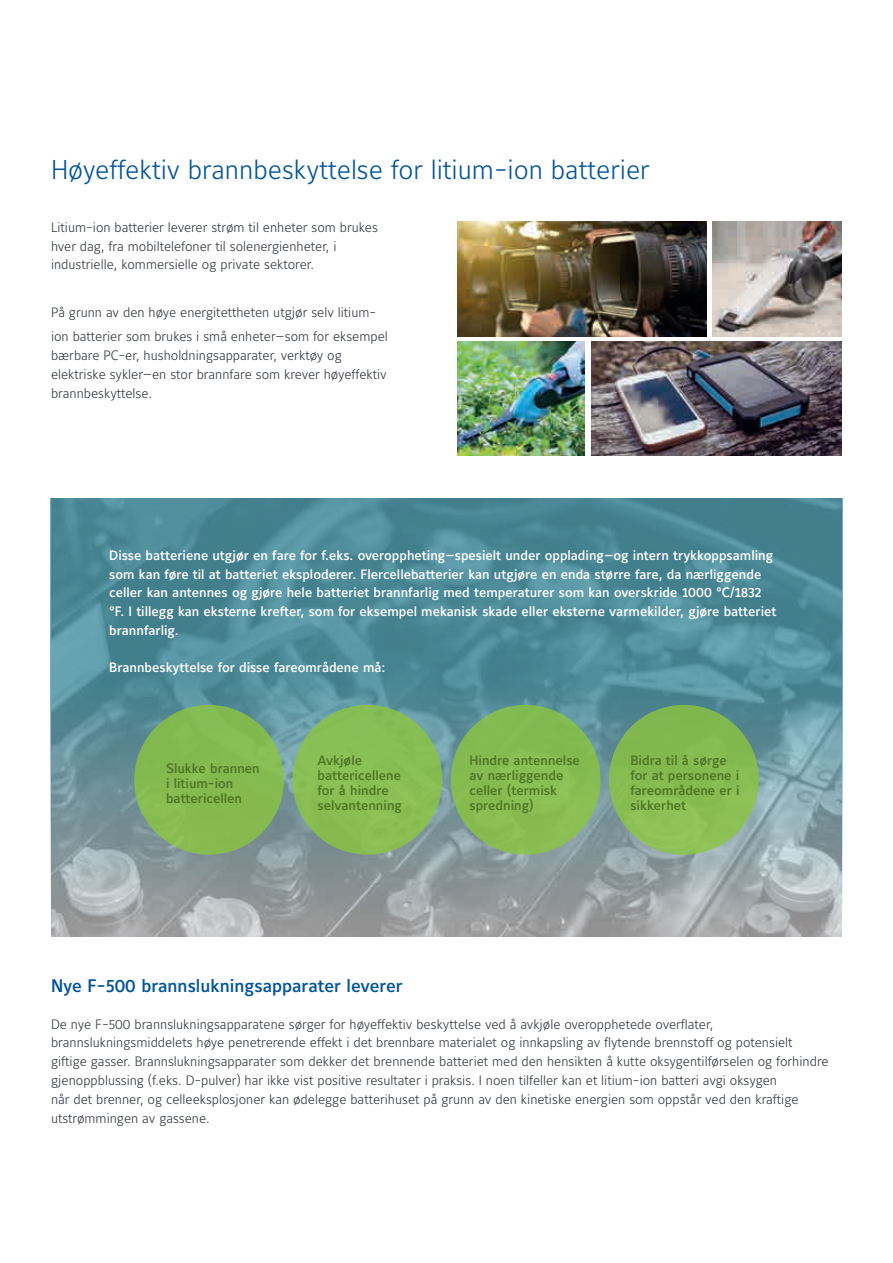
<style>
.page{position:relative;width:893px;height:1263px;background:#fff}
.page>*{position:absolute;margin:0;border:0;box-sizing:border-box;transform-origin:0 0}
.t1{font:300 27px "Maurea Jci Lf ML";color:#01539e}
.t2{font:500 18px "Maurea Jci Lf ML";color:#01539e}
.t3{font:300 13.5px/18.8px "Maurea Jci Lf ML";color:#323640}
.t4{font:500 13.5px/18.8px "Maurea Jci Lf ML";color:#fff}
.t5{font:500 13.5px/15px "Maurea Jci Lf ML";color:#4b7520}
</style>
<div class="page">
<img style="left:591px;top:342px;width:251px;height:114px">
<img style="left:457px;top:342px;width:128px;height:114px">
<img style="left:457px;top:222px;width:250px;height:114px">
<img style="left:713px;top:222px;width:129px;height:114px">
<svg style="left:50px;top:498px;width:792px;height:438px;background:#66939d"></svg>
<div style="left:134px;top:705px;width:150px;height:150px;background:#84ba4f;border-radius:50%"></div>
<div style="left:292px;top:705px;width:150px;height:150px;background:#88bf54;border-radius:50%"></div>
<div style="left:451px;top:705px;width:149px;height:150px;background:#86bc51;border-radius:50%"></div>
<div style="left:609px;top:705px;width:150px;height:150px;background:#85bc51;border-radius:50%"></div>
<h1 class="t1" style="left:51px;top:153px;width:600px">Høyeffektiv brannbeskyttelse for litium-ion batterier</h1>
<p class="t3" style="left:51px;top:218px;width:328px">Litium-ion batterier leverer strøm til enheter som brukes hver dag, fra mobiltelefoner til solenergienheter, i industrielle, kommersielle og private sektorer.</p>
<p class="t3" style="left:51px;top:300px;width:338px;line-height:24px">På grunn av den høye energitettheten utgjør selv litium&shy;ion batterier som brukes i små enheter—som for eksempel</p>
<p class="t3" style="left:51px;top:346px;width:337px">bærbare PC-er, husholdningsapparater, verktøy og elektriske sykler—en stor brannfare som krever høyeffektiv brannbeskyttelse.</p>
<p class="t4" style="left:109px;top:546px;width:669px">Disse batteriene utgjør en fare for f.eks. overoppheting—spesielt under opplading—og intern trykkoppsamling som kan føre til at batteriet eksploderer. Flercellebatterier kan utgjøre en enda større fare, da nærliggende celler kan antennes og gjøre hele batteriet brannfarlig med temperaturer som kan overskride 1000 °C/1832 °F. I tillegg kan eksterne krefter, som for eksempel mekanisk skade eller eksterne varmekilder, gjøre batteriet brannfarlig.</p>
<p class="t4" style="left:109px;top:658px;width:278px">Brannbeskyttelse for disse fareområdene må:</p>
<p class="t5" style="left:166px;top:761px;width:95px">Slukke brannen i litium-ion battericellen</p>
<p class="t5" style="left:318px;top:753px;width:86px">Avkjøle battericellene for å hindre selvantenning</p>
<p class="t5" style="left:470px;top:753px;width:112px">Hindre antennelse av nærliggende celler (termisk spredning)</p>
<p class="t5" style="left:630px;top:753px;width:111px">Bidra til å sørge for at personene i fareområdene er i sikkerhet</p>
<h2 class="t2" style="left:51px;top:975px;width:353px">Nye F-500 brannslukningsapparater leverer</h2>
<p class="t3" style="left:51px;top:1014px;width:779px">De nye F-500 brannslukningsapparatene sørger for høyeffektiv beskyttelse ved å avkjøle overopphetede overflater, brannslukningsmiddelets høye penetrerende effekt i det brennbare materialet og innkapsling av flytende brennstoff og potensielt giftige gasser. Brannslukningsapparater som dekker det brennende batteriet med den hensikten å kutte oksygentilførselen og forhindre gjenoppblussing (f.eks. D-pulver) har ikke vist positive resultater i praksis. I noen tilfeller kan et litium-ion batteri avgi oksygen<br>når det brenner, og celleeksplosjoner kan ødelegge batterihuset på grunn av den kinetiske energien som oppstår ved den kraftige utstrømmingen av gassene.</p>
</div>
